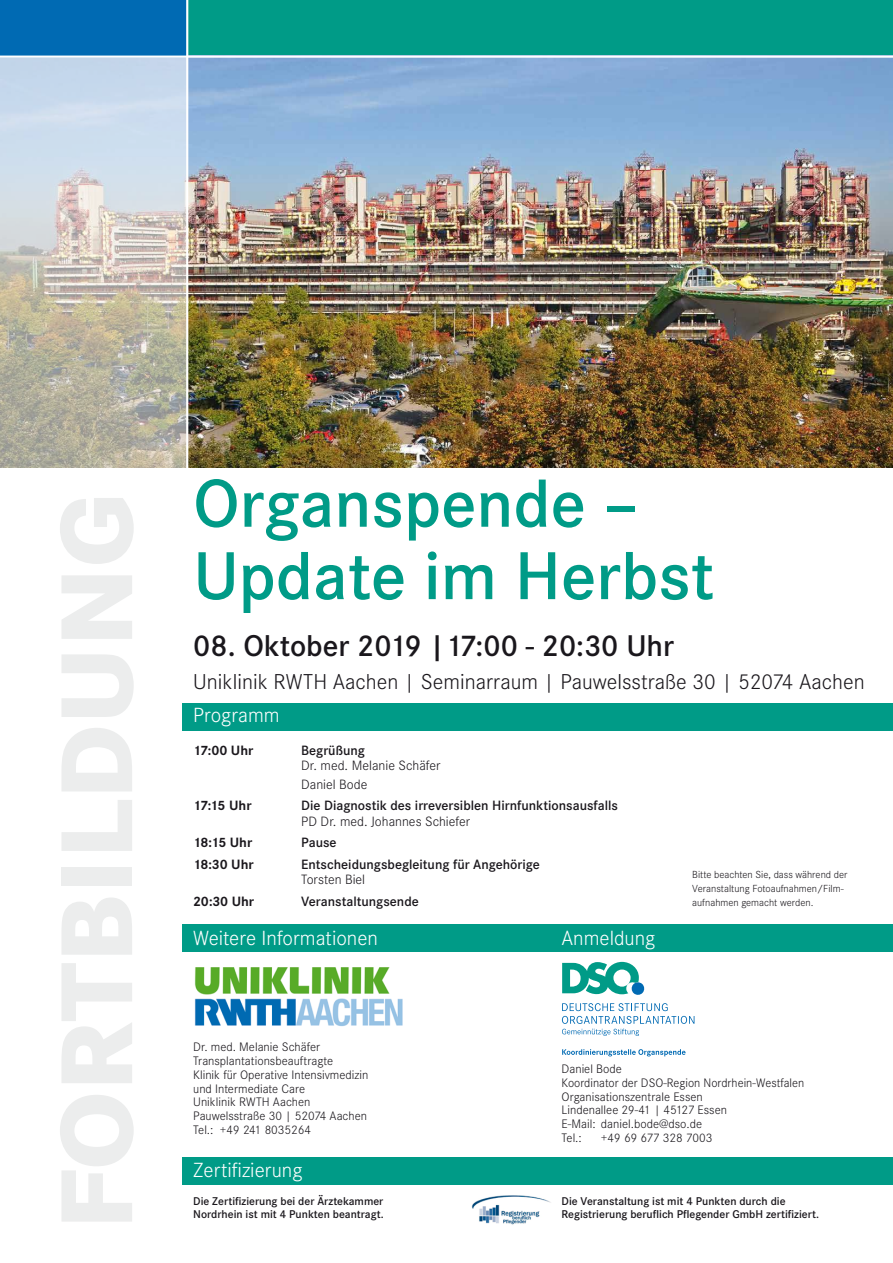
<style>
.page{position:relative;width:893px;height:1263px;background:#fff}
.page>*{position:absolute;margin:0;border:0;box-sizing:border-box;transform-origin:0 0}
.t1{font:600 70.35px/72.4px "Corporate S";color:#009b87}
.t2{font:600 31.2px "Corporate S";color:#1a171c}
.t3{font:300 22.35px "Corporate S";color:#1a171c}
.t4{font:300 21.3px "Corporate S";color:#fff}
.t5{font:600 14.1px "Corporate S";color:#1a171c}
.t6{font:300 14.1px/18.5px "Corporate S";color:#1a171c}
.t7{font:700 14.1px "Corporate S";color:#1a171c}
.t8{font:300 12.75px/13.8px "Corporate S";color:#1a171c}
.t9{font:600 11.7px/12.8px "Corporate S";color:#1a171c}
.t10{font:300 10.65px/13.8px "Corporate S";color:#1a171c}
</style>
<div class="page">
<div style="left:188px;top:0;width:705px;height:203px;background:#009b87"></div>
<img style="left:188px;top:58px;width:705px;height:410px">
<div style="left:0;top:0;width:188px;height:58px;background:#006ab3"></div>
<svg style="left:0;top:58px;width:186px;height:410px;background:#c5c6c2"></svg>
<hr style="left:0;top:56px;width:893px;height:2px;background:#fff">
<hr style="left:186px;top:0;width:2px;height:576px;background:#fff">
<div style="left:183px;top:703px;width:710px;height:27px;background:#009b87"></div>
<img style="left:194px;top:967px;width:209px;height:60px">
<svg style="left:562px;top:962px;width:83px;height:33px"></svg>
<svg style="left:562px;top:1049px;width:123px;height:7px"></svg>
<svg style="left:562px;top:1003px;width:132px;height:33px"></svg>
<div style="left:183px;top:924px;width:710px;height:27px;background:#009b87"></div>
<div style="left:183px;top:1157px;width:710px;height:27px;background:#009b87"></div>
<img style="left:471px;top:1195px;width:80px;height:30px">
<h1 class="t1" style="left:193px;top:468px;width:523px">Organspende –<br>Update im Herbst</h1>
<h2 class="t2" style="left:193px;top:628px;width:482px">08. Oktober 2019 |17:00 - 20:30 Uhr</h2>
<h3 class="t3" style="left:193px;top:669px;width:673px">Uniklinik RWTH Aachen | Seminarraum | Pauwelsstraße 30 | 52074 Aachen</h3>
<h3 class="t4" style="left:193px;top:703px;width:88px">Programm</h3>
<p class="t7" style="left:193px;top:742px;width:62px">17:00 Uhr</p>
<p class="t5" style="left:301px;top:742px;width:65px">Begrüßung</p>
<p class="t6" style="left:301px;top:756px;width:141px">Dr. med. Melanie Schäfer<br>Daniel Bode</p>
<p class="t7" style="left:193px;top:797px;width:60px">17:15 Uhr</p>
<p class="t5" style="left:301px;top:797px;width:318px">Die Diagnostik des irreversiblen Hirnfunktionsausfalls</p>
<p class="t6" style="left:301px;top:812px;width:171px">PD Dr. med. Johannes Schiefer</p>
<p class="t7" style="left:193px;top:835px;width:61px">18:15 Uhr</p>
<p class="t5" style="left:301px;top:835px;width:37px">Pause</p>
<p class="t7" style="left:193px;top:856px;width:62px">18:30 Uhr</p>
<p class="t5" style="left:301px;top:856px;width:240px">Entscheidungsbegleitung für Angehörige</p>
<p class="t6" style="left:301px;top:871px;width:65px">Torsten Biel</p>
<p class="t7" style="left:193px;top:893px;width:63px">20:30 Uhr</p>
<p class="t5" style="left:301px;top:893px;width:119px">Veranstaltungsende</p>
<h3 class="t4" style="left:193px;top:926px;width:186px">Weitere Informationen</h3>
<h3 class="t4" style="left:561px;top:926px;width:95px">Anmeldung</h3>
<p class="t10" style="left:692px;top:867px;width:157px">Bitte beachten Sie, dass während der<br>Veranstaltung Fotoaufnahmen/Film&shy;aufnahmen gemacht werden.</p>
<p class="t8" style="left:193px;top:1040px;width:177px">Dr. med. Melanie Schäfer<br>Transplantationsbeauftragte<br>Klinik für Operative Intensivmedizin und Intermediate Care<br>Uniklinik RWTH Aachen<br>Pauwelsstraße 30 | 52074 Aachen<br>Tel.: +49 241 8035264</p>
<h3 class="t4" style="left:193px;top:1158px;width:111px">Zertifizierung</h3>
<p class="t9" style="left:193px;top:1194px;width:192px">Die Zertifizierung bei der Ärztekammer<br>Nordrhein ist mit 4 Punkten beantragt.</p>
<p class="t8" style="left:562px;top:1062px;width:244px">Daniel Bode<br>Koordinator der DSO-Region Nordrhein-Westfalen<br>Organisationszentrale Essen<br>Lindenallee 29-41 | 45127 Essen<br>E-Mail: daniel.bode@dso.de<br>Tel.:</p>
<p class="t8" style="left:601px;top:1131px;width:113px">+49 69 677 328 7003</p>
<p class="t9" style="left:562px;top:1194px;width:259px">Die Veranstaltung ist mit 4 Punkten durch die<br>Registrierung beruflich Pflegender GmbH zertifiziert.</p>
</div>
